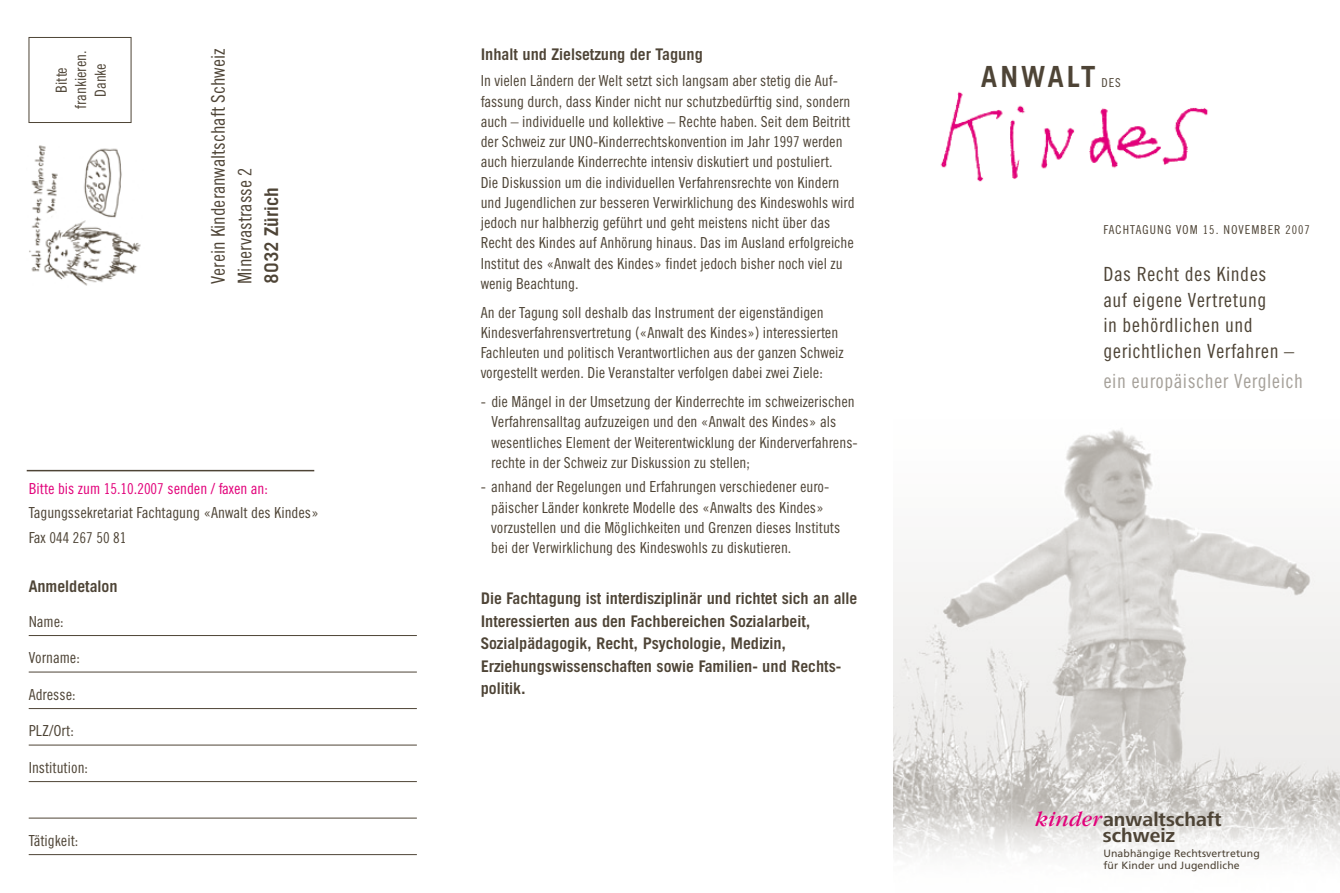
<style>
.page{position:relative;width:1340px;height:893px;background:#fff}
.page>*{position:absolute;margin:0;border:0;box-sizing:border-box;transform-origin:0 0}
.t1{font:700 30px "Zoo Grotesk";letter-spacing:.1em;color:#4e4436}
.t2{font:20.25px/25.5px "Zoo Grotesk";letter-spacing:.025em;color:#4e4436}
.t3{font:20.25px "Zoo Grotesk";letter-spacing:.025em;color:#a6a19a}
.t4{font:700 19.8px/16.4px "Frutiger Next LT";color:#4e4436}
.t5{font:19.5px/26.7px "Zoo Grotesk";color:#4e4436}
.t6{font:700 19.5px "Zoo Grotesk";color:#4e4436}
.t7{font:700 16.5px/22.5px "Zoo Grotesk";color:#4e4436}
.t8{font:15.75px/20.2px "Zoo Grotesk";color:#4e4436}
.t9{font:15.75px "Zoo Grotesk";color:#e2007a}
.t10{font:12.75px "Zoo Grotesk";letter-spacing:.08em;color:#4e4436}
.t11{font:10.5px/12px "Frutiger";letter-spacing:.01em;color:#4e4436}
.s1{font-family:"Garamond";font-weight:400;font-style:italic;font-size:22.8px;color:#e2007a}
</style>
<div class="page">
<img style="left:893px;top:429px;width:446px;height:428px">
<img style="left:940px;top:91px;width:268px;height:91px">
<hr style="left:29px;top:635px;width:388px;height:1px;background:#4e4436">
<hr style="left:29px;top:672px;width:388px;height:1px;background:#4e4436">
<hr style="left:29px;top:708px;width:388px;height:1px;background:#4e4436">
<hr style="left:29px;top:745px;width:388px;height:1px;background:#4e4436">
<hr style="left:29px;top:781px;width:388px;height:1px;background:#4e4436">
<hr style="left:29px;top:818px;width:388px;height:1px;background:#4e4436">
<hr style="left:29px;top:854px;width:388px;height:1px;background:#4e4436">
<div style="left:29px;top:37px;width:102px;height:86px;border:1px solid #4e4436"></div>
<hr style="left:27px;top:470px;width:287px;height:1px;background:#4e4436">
<img style="left:29px;top:145px;width:112px;height:141px">
<p class="t8" style="left:51px;top:109px;width:60px;line-height:19.5px;text-align:center;rotate:-90deg">Bitte frankieren.<br>Danke</p>
<p class="t5" style="left:204px;top:284px;width:237px;rotate:-90deg">Verein Kinderanwaltschaft Schweiz<br>Minervastrasse 2</p>
<p class="t6" style="left:260px;top:284px;width:98px;rotate:-90deg">8032 Zürich</p>
<p class="t9" style="left:29px;top:479px;width:241px">Bitte bis zum 15.10.2007 senden / faxen an:</p>
<p class="t8" style="left:29px;top:500px;width:292px;line-height:24.5px">Tagungssekretariat Fachtagung «Anwalt des Kindes»<br>Fax 044 267 50 81</p>
<p class="t7" style="left:29px;top:575px;width:90px">Anmeldetalon</p>
<p class="t8" style="left:29px;top:611px;width:36px">Name:</p>
<p class="t8" style="left:29px;top:647px;width:53px">Vorname:</p>
<p class="t8" style="left:29px;top:684px;width:48px">Adresse:</p>
<p class="t8" style="left:29px;top:720px;width:47px">PLZ/Ort:</p>
<p class="t8" style="left:29px;top:757px;width:61px">Institution:</p>
<p class="t8" style="left:29px;top:830px;width:51px">Tätigkeit:</p>
<p class="t7" style="left:480px;top:42px;width:224px">Inhalt und Zielsetzung der Tagung</p>
<p class="t8" style="left:480px;top:71px;width:371px">In vielen Ländern der Welt setzt sich langsam aber stetig die Auf&shy;fassung durch, dass Kinder nicht nur schutzbedürftig sind, sondern auch – indivi-duelle und kollektive – Rechte haben. Seit dem Beitritt der Schweiz zur UNO-</p>
<p class="t8" style="left:480px;top:131px;width:375px;text-indent:118px">Kinderrechtskonvention im Jahr 1997 werden auch hierzulande Kinderrechte intensiv diskutiert und postuliert.<br>Die Dis-kussion um die individuellen Verfahrensrechte von Kindern und Jugendlichen zur besseren Verwirklichung des Kindeswohls wird jedoch nur halbherzig geführt und geht meistens nicht über das Recht des Kindes auf Anhörung hinaus. Das im Ausland erfolgreiche Institut des «Anwalt des Kindes» findet jedoch bisher noch viel zu wenig Beachtung.</p>
<p class="t8" style="left:480px;top:302px;width:365px">An der Tagung soll deshalb das Instrument der eigenständigen Kindesverfahrensvertretung («Anwalt des Kindes») interessierten Fachleuten und politisch Verantwortlichen aus der ganzen Schweiz vorgestellt werden. Die Veranstalter verfolgen dabei zwei Ziele:</p>
<p class="t8" style="left:491px;top:391px;width:368px;text-indent:-11px">- die Mängel in der Umsetzung der Kinderrechte im schweizerischen Verfahrensalltag aufzuzeigen und den «Anwalt des Kindes» als wesentliches Element der Weiterentwicklung der Kinderverfahrens&shy;rechte in der Schweiz zur Diskussion zu stellen;</p>
<p class="t8" style="left:491px;top:477px;width:350px;text-indent:-11px">- anhand der Regelungen und Erfahrungen verschiedener euro&shy;päischer Länder konkrete Modelle des «Anwalts des Kindes» vorzustellen und die Möglichkeiten und Grenzen dieses Instituts bei der Verwirklichung des Kindeswohls zu diskutieren.</p>
<p class="t7" style="left:480px;top:587px;width:378px">Die Fachtagung ist interdisziplinär und richtet sich an alle Interessierten aus den Fachbereichen Sozialarbeit, Sozialpädagogik, Recht, Psychologie, Medizin, Erziehungs-wissenschaften sowie Familien- und Rechts&shy;politik.</p>
<h1 class="t1" style="left:981px;top:58px;width:115px">Anwalt</h1>
<p class="t10" style="left:1101px;top:75px;width:21px">des</p>
<p class="t10" style="left:1103px;top:222px;width:208px">Fachtagung vom 15. November 2007</p>
<p class="t2" style="left:1103px;top:261px;width:192px">Das Recht des Kindes auf eigene Vertretung<br>in behördlichen und gerichtlichen Verfahren –</p>
<p class="t3" style="left:1103px;top:369px;width:201px">ein europäischer Vergleich</p>
<p class="t4" style="left:1102px;top:811px;width:120px;text-indent:-67px"><span class="s1">kinder</span>anwaltschaft schweiz</p>
<p class="t11" style="left:1103px;top:847px;width:158px">Unabhängige Rechtsvertretung für Kinder und Jugendliche</p>
</div>
